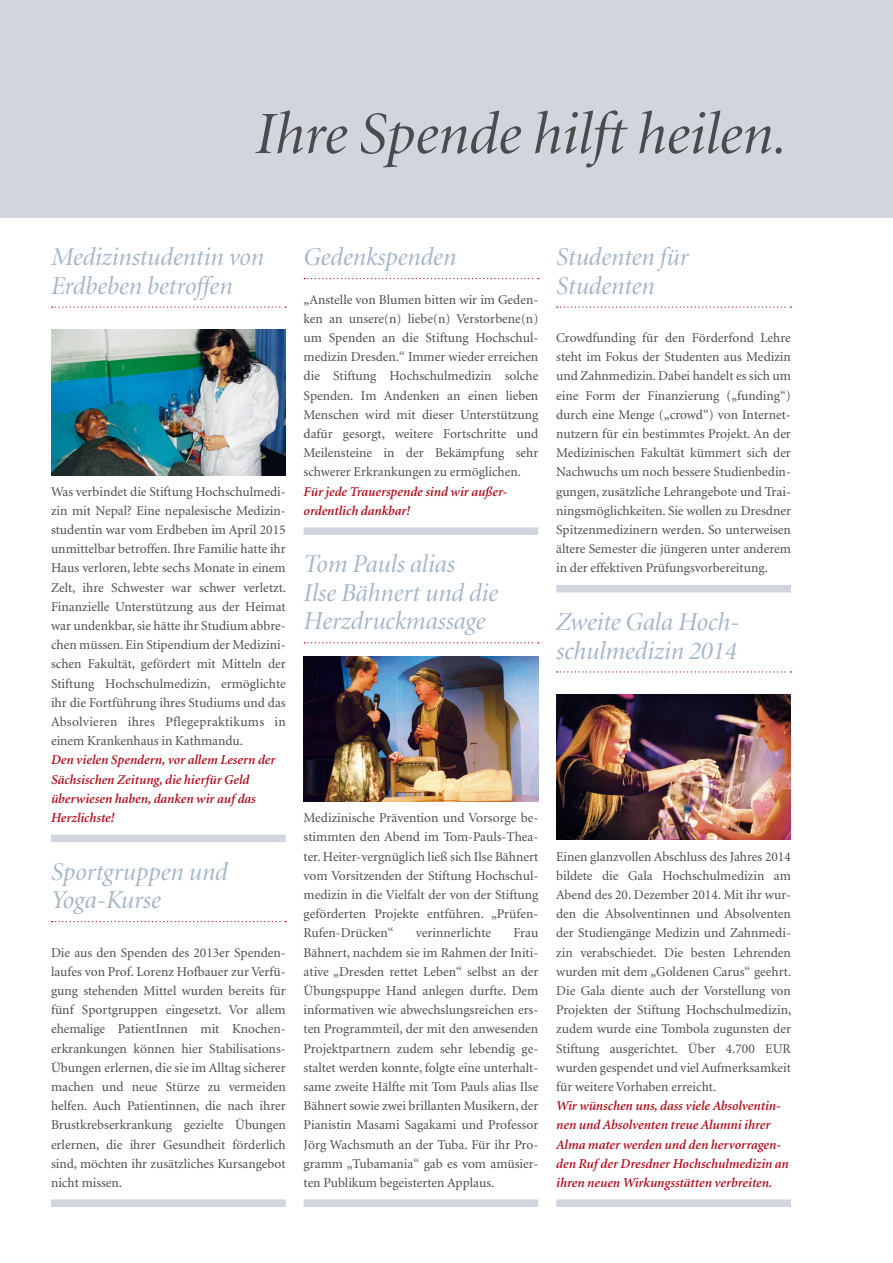
<style>
.page{position:relative;width:893px;height:1263px;background:#fff}
.page>*{position:absolute;margin:0;border:0;box-sizing:border-box;transform-origin:0 0}
.t1{font:italic 60px "Minion Display";color:#4b4b4d}
.t2{font:italic 25.65px/28.5px "Minion Display";color:#a3b5c5}
.t3{font:13.5px/19.2px "Minion";color:#4b4b4d;text-align:justify}
.t4{font:italic 600 13.5px/19.2px "Minion";color:#af0917}
</style>
<div class="page">
<div style="left:0;top:0;width:893px;height:217px;background:#d0d5de"></div>
<svg style="left:52px;top:306px;width:234px;height:2px"></svg>
<div style="left:51px;top:834px;width:235px;height:8px;background:#d0d5de"></div>
<svg style="left:52px;top:921px;width:234px;height:1px"></svg>
<div style="left:51px;top:1199px;width:235px;height:8px;background:#d0d5de"></div>
<img style="left:51px;top:330px;width:235px;height:145px">
<svg style="left:304px;top:278px;width:235px;height:1px"></svg>
<div style="left:304px;top:527px;width:234px;height:8px;background:#d0d5de"></div>
<svg style="left:304px;top:642px;width:235px;height:1px"></svg>
<div style="left:304px;top:1199px;width:234px;height:8px;background:#d0d5de"></div>
<img style="left:304px;top:656px;width:234px;height:145px">
<svg style="left:557px;top:306px;width:234px;height:2px"></svg>
<div style="left:556px;top:585px;width:235px;height:7px;background:#d0d5de"></div>
<svg style="left:557px;top:671px;width:234px;height:1px"></svg>
<div style="left:556px;top:1199px;width:235px;height:8px;background:#d0d5de"></div>
<img style="left:556px;top:694px;width:235px;height:146px">
<h1 class="t1" style="left:255px;top:105px;width:534px">Ihre Spende hilft heilen.</h1>
<h2 class="t2" style="left:51px;top:244px;width:215px">Medizinstudentin von<br>Erdbeben betroffen</h2>
<p class="t3" style="left:51px;top:482px;width:237px">Was verbindet die Stiftung Hochschulmedi&shy;zin mit Nepal? Eine nepalesische Medizin&shy;studentin war vom Erdbeben im April 2015 unmittelbar betroffen. Ihre Familie hatte ihr Haus verloren, lebte sechs Monate in einem Zelt, ihre Schwester war schwer verletzt.<br>Finanzielle Unterstützung aus der Heimat war undenkbar, sie hätte ihr Studium abbre&shy;chen müssen. Ein Stipendium der Medizini&shy;schen Fakultät, gefördert mit Mitteln der Stiftung Hochschulmedizin, ermöglichte ihr die Fortführung ihres Studiums und das Absolvieren ihres Pflegepraktikums in einem Krankenhaus in Kathmandu.</p>
<p class="t4" style="left:51px;top:751px;width:226px">Den vielen Spendern, vor allem Lesern der<br>Sächsischen Zeitung, die hierfür Geld überwiesen haben, danken wir auf das<br>Herzlichste!</p>
<h2 class="t2" style="left:51px;top:858px;width:178px">Sportgruppen und<br>Yoga-Kurse</h2>
<p class="t3" style="left:51px;top:943px;width:236px;text-align:left">Die aus den Spenden des 2013er Spenden&shy;laufes von Prof. Lorenz Hofbauer zur Verfü&shy;gung stehenden Mittel wurden bereits für fünf Sportgruppen eingesetzt. Vor allem ehemalige PatientInnen mit Knochen&shy;erkrankungen können hier Stabilisations-Übungen erlernen, die sie im Alltag sicherer machen und neue Stürze zu vermeiden helfen. Auch Patientinnen, die nach ihrer Brustkrebserkrankung gezielte Übungen erlernen, die ihrer Gesundheit förderlich sind, möchten ihr zusätzliches Kursangebot nicht missen.</p>
<h2 class="t2" style="left:304px;top:244px;width:154px">Gedenkspenden</h2>
<p class="t3" style="left:304px;top:290px;width:236px;text-align:left">„Anstelle von Blumen bitten wir im Geden&shy;ken an unsere(n) liebe(n) Verstorbene(n) um Spenden an die Stiftung Hochschul&shy;medizin Dresden.“ Immer wieder erreichen die Stiftung Hochschulmedizin solche Spenden. Im Andenken an einen lieben Menschen wird mit dieser Unterstützung dafür gesorgt, weitere Fortschritte und Meilensteine in der Bekämpfung sehr schwerer Erkrankungen zu ermöglichen.</p>
<p class="t4" style="left:304px;top:482px;width:205px">Für jede Trauerspende sind wir außer&shy;ordentlich dankbar!</p>
<h2 class="t2" style="left:304px;top:551px;width:196px">Tom Pauls alias<br>Ilse Bähnert und die<br>Herzdruckmassage</h2>
<h2 class="t2" style="left:556px;top:244px;width:134px">Studenten für<br>Studenten</h2>
<p class="t3" style="left:556px;top:329px;width:236px">Crowdfunding für den Förderfond Lehre steht im Fokus der Studenten aus Medizin und Zahnmedizin. Dabei handelt es sich um eine Form der Finanzierung („funding“) durch eine Menge („crowd“) von Internet&shy;nutzern für ein bestimmtes Projekt. An der Medizinischen Fakultät kümmert sich der Nachwuchs um noch bessere Studienbedin&shy;gungen, zusätzliche Lehrangebote und Trai&shy;ningsmöglichkeiten. Sie wollen zu Dresdner Spitzenmedizinern werden. So unterweisen ältere Semester die jüngeren unter anderem in der effektiven Prüfungsvorbereitung.</p>
<h2 class="t2" style="left:556px;top:609px;width:182px">Zweite Gala Hoch&shy;schulmedizin 2014</h2>
<p class="t3" style="left:304px;top:809px;width:236px">Medizinische Prävention und Vorsorge be&shy;stimmten den Abend im Tom-Pauls-Thea&shy;ter. Heiter-vergnüglich ließ sich Ilse Bähnert vom Vorsitzenden der Stiftung Hochschul&shy;medizin in die Vielfalt der von der Stiftung geförderten Projekte entführen. „Prüfen-Rufen-Drücken“</p>
<p class="t3" style="left:416px;top:924px;width:77px">verinnerlichte</p>
<p class="t3" style="left:304px;top:924px;width:236px;text-indent:210px">Frau Bähnert, nachdem sie im Rahmen der Initi&shy;ative „Dresden rettet Leben“ selbst an der Übungspuppe Hand anlegen durfte. Dem informativen wie abwechslungsreichen ers&shy;ten Programmteil, der mit den anwesenden Projektpartnern zudem sehr lebendig ge&shy;staltet werden konnte, folgte eine unterhalt&shy;same zweite Hälfte mit Tom Pauls alias Ilse Bähnert sowie zwei brillanten Musikern, der Pianistin Masami Sagakami und Professor Jörg Wachsmuth an der Tuba. Für ihr Pro&shy;gramm „Tubamania“ gab es vom amüsier&shy;ten Publikum begeisterten Applaus.</p>
<p class="t3" style="left:556px;top:847px;width:237px">Einen glanzvollen Abschluss des Jahres 2014 bildete die Gala Hochschulmedizin am Abend des 20. Dezember 2014. Mit ihr wur&shy;den die Absolventinnen und Absolventen der Studiengänge Medizin und Zahnmedi&shy;zin verabschiedet. Die besten Lehrenden wurden mit dem „Goldenen Carus“ geehrt.<br>Die Gala diente auch der Vorstellung von Projekten der Stiftung Hochschulmedizin, zudem wurde eine Tombola zugunsten der Stiftung ausgerichtet. Über 4.700 EUR wurden gespendet und viel Aufmerksamkeit für weitere Vorhaben erreicht.</p>
<p class="t4" style="left:556px;top:1096px;width:234px">Wir wünschen uns, dass viele Absolventin&shy;nen und Absolventen treue Alumni ihrer Alma mater werden und den hervorragen&shy;den Ruf der Dresdner Hochschulmedizin an ihren neuen Wirkungsstätten verbreiten.</p>
</div>
